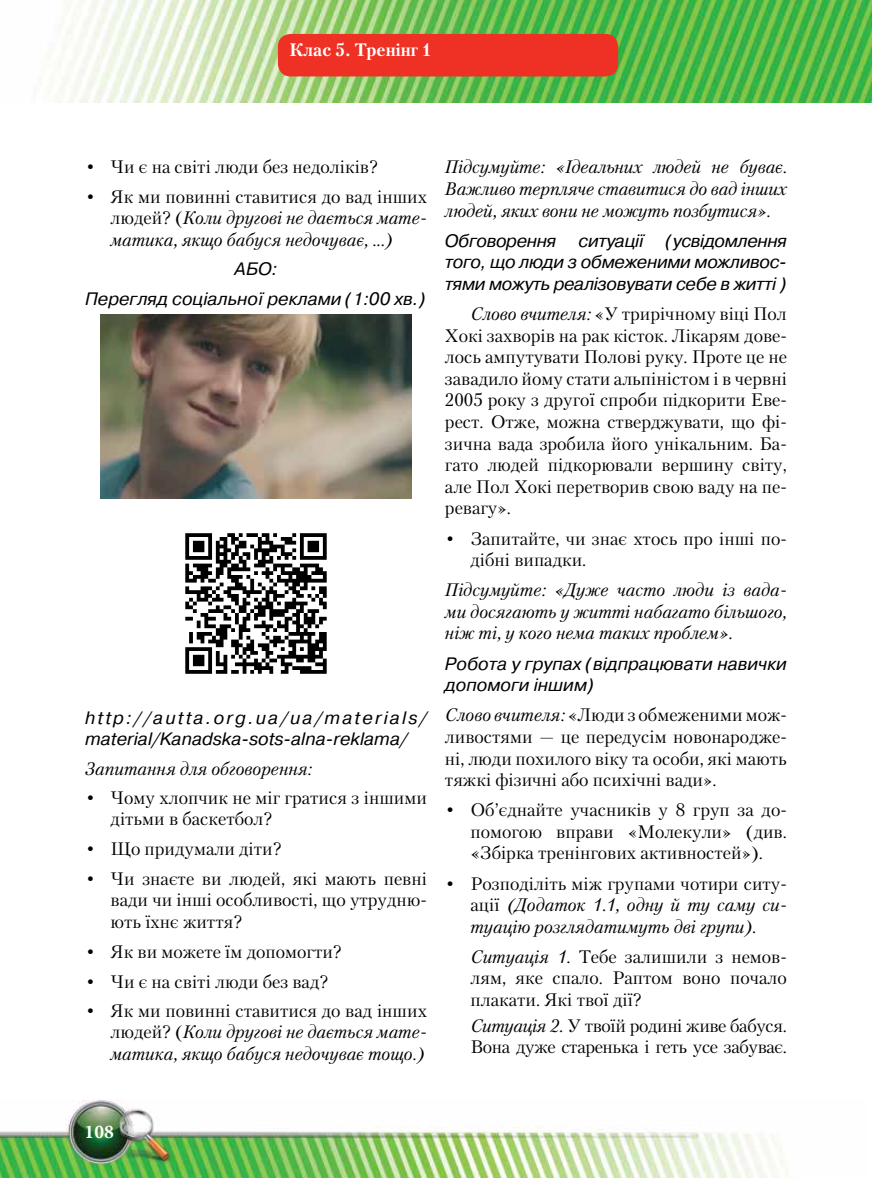
<style>
.page{position:relative;width:872px;height:1178px;background:#fff}
.page>*{position:absolute;margin:0;border:0;box-sizing:border-box;transform-origin:0 0}
.t1{font:700 19.5px "Minion Pro";color:#fff}
.t2{font:18px/21.6px "Petersburg C";color:#000;text-align:justify}
.t3{font:italic 18px/21.6px "Petersburg C";color:#000;text-align:justify}
.t4{font:italic 18px/21.6px "Pragmatica C";color:#000}
.t5{font:18px/21.6px "Petersburg C";letter-spacing:-.02em;color:#000}
.t6{font:700 18px "Petersburg C";color:#fff}
.s1{font-style:normal}
.s2{font-style:italic}
</style>
<div class="page">
<img style="left:0;top:1099px;width:788px;height:79px">
<img style="left:50px;top:0;width:822px;height:102px">
<div style="left:278px;top:34px;width:340px;height:42px;background:#ee3124;border-radius:13px"></div>
<img style="left:100px;top:315px;width:312px;height:183px">
<img style="left:185px;top:533px;width:142px;height:141px">
<p class="t6" style="left:289px;top:40px;width:144px">Клас 5. Тренінг 1</p>
<p class="t2" style="left:85px;top:156px;width:294px">• Чи є на світі люди без недоліків?</p>
<p class="t3" style="left:111px;top:186px;width:318px;text-indent:-26px"><span class="s1">• Як ми повинні ставитися до вад інших людей? (</span>Коли другові не дається мате&shy;матика, якщо бабуся недочуває, ...)</p>
<p class="t4" style="left:85px;top:254px;width:342px;line-height:29.5px;text-align:center">АБО:<br>Перегляд соціальної реклами (1:00 хв.)</p>
<p class="t4" style="left:85px;top:707px;width:343px">http://autta.org.ua/ua/materials/ material/Kanadska-sots-alna-reklama/</p>
<p class="t3" style="left:85px;top:757px;width:228px">Запитання для обговорення:</p>
<p class="t2" style="left:111px;top:787px;width:318px;line-height:21px;text-indent:-26px">• Чому хлопчик не міг гратися з іншими дітьми в баскетбол?</p>
<p class="t2" style="left:85px;top:837px;width:198px">• Що придумали діти?</p>
<p class="t2" style="left:111px;top:867px;width:318px;text-indent:-26px">• Чи знаєте ви людей, які мають певні вади чи інші особливості, що утрудню&shy;ють їхнє життя?</p>
<p class="t2" style="left:85px;top:941px;width:258px">• Як ви можете їм допомогти?</p>
<p class="t2" style="left:85px;top:970px;width:245px">• Чи є на світі люди без вад?</p>
<p class="t3" style="left:111px;top:1000px;width:318px;text-indent:-26px"><span class="s1">• Як ми повинні ставитися до вад інших людей? (</span>Коли другові не дається мате&shy;матика, якщо бабуся недочуває тощо.)</p>
<p class="t3" style="left:445px;top:156px;width:343px">Підсумуйте: «Ідеальних людей не буває.<br>Важливо терпляче ставитися до вад інших людей, яких вони не можуть позбутися».</p>
<p class="t4" style="left:445px;top:230px;width:343px;text-align:justify">Обговорення ситуації (усвідомлення того, що люди з обмеженими можливос&shy;тями можуть реалізовувати себе в житті )</p>
<p class="t2" style="left:445px;top:303px;width:343px;text-indent:26px"><span class="s2">Слово вчителя:</span> «У трирічному віці Пол Хокі захворів на рак кісток. Лікарям дове&shy;лось ампутувати Полові руку. Проте це не завадило йому стати альпіністом і в червні 2005 року з другої спроби підкорити Еве&shy;рест. Отже, можна стверджувати, що фі&shy;зична вада зробила його унікальним. Ба&shy;гато людей підкорювали вершину світу, але Пол Хокі перетворив свою ваду на пе&shy;ревагу».</p>
<p class="t2" style="left:470px;top:527px;width:316px;text-indent:-26px">• Запитайте, чи знає хтось про інші по&shy;дібні випадки.</p>
<p class="t3" style="left:445px;top:579px;width:343px">Підсумуйте: «Дуже часто люди із вада&shy;ми досягають у житті набагато більшого, ніж ті, у кого нема таких проблем».</p>
<p class="t4" style="left:445px;top:653px;width:343px">Робота у групах (відпрацювати навички допомоги іншим)</p>
<p class="t2" style="left:445px;top:704px;width:343px"><span class="s2">Слово вчителя:</span> «Люди з обмеженими мож&shy;ливостями — це передусім новонародже&shy;ні, люди похилого віку та особи, які мають тяжкі фізичні або психічні вади».</p>
<p class="t2" style="left:470px;top:799px;width:318px;text-indent:-26px">• Об’єднайте учасників у 8 груп за до&shy;помогою вправи «Молекули» (див. «Збірка тренінгових активностей»).</p>
<p class="t3" style="left:470px;top:872px;width:318px;text-align:left;text-indent:-26px"><span class="s1">• Розподіліть між групами чотири ситу&shy;ації</span> (Додаток 1.1, одну й ту саму си&shy;туацію розглядатимуть дві групи).</p>
<p class="t2" style="left:470px;top:945px;width:318px"><span class="s2">Ситуація 1.</span> Тебе залишили з немов&shy;лям, яке спало. Раптом воно почало плакати. Які твої дії?</p>
<p class="t5" style="left:470px;top:1014px;width:318px"><span class="s2">Ситуація 2.</span> У твоїй родині живе бабуся.<br>Вона дуже старенька і геть усе забуває.</p>
<p class="t1" style="left:85px;top:1118px;width:31px">108</p>
</div>
